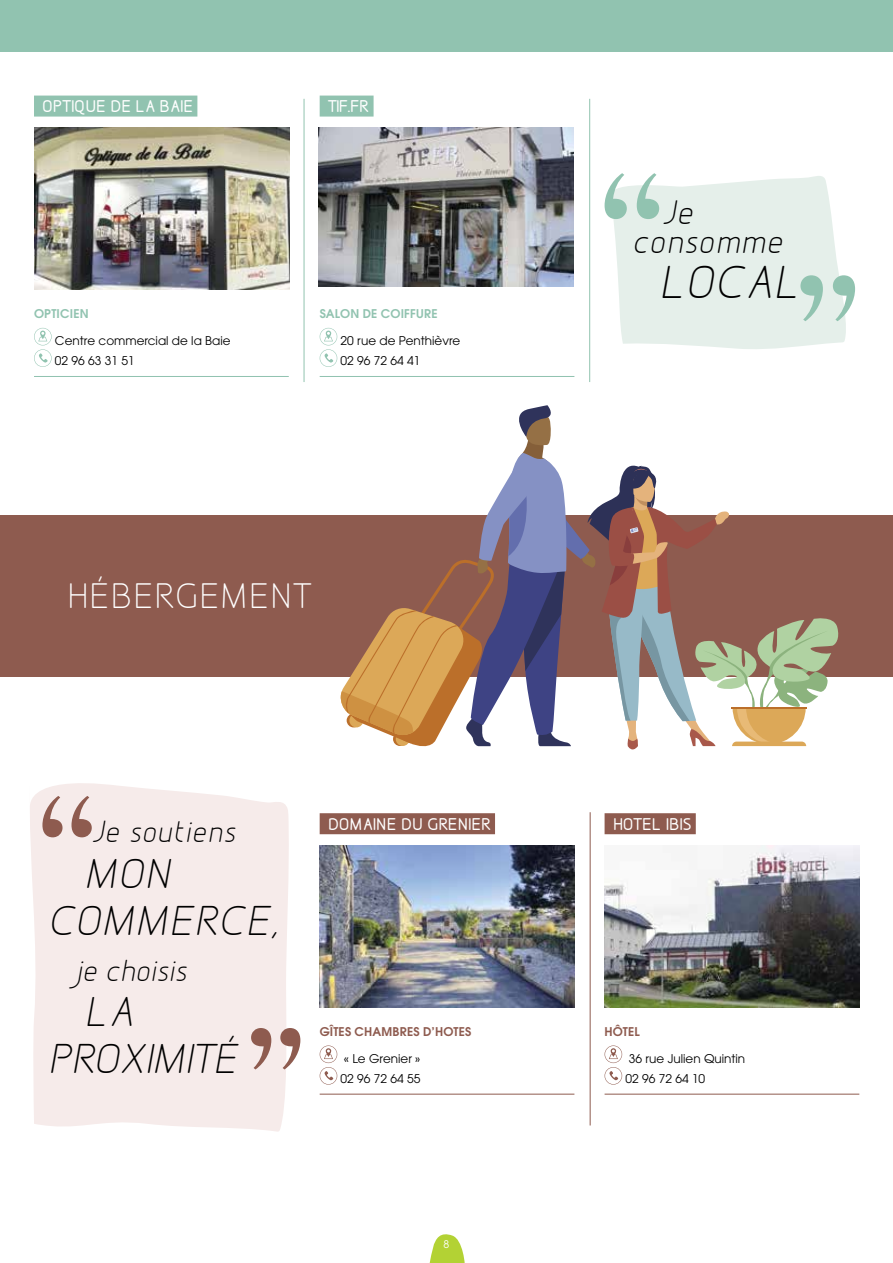
<style>
.page{position:relative;width:893px;height:1263px;background:#fff}
.page>*{position:absolute;margin:0;border:0;box-sizing:border-box;transform-origin:0 0}
.t1{font:italic 48.9px "Designio";color:#000}
.t2{font:italic 44.1px/46.7px "Designio";color:#000}
.t3{font:37.5px "Designio";letter-spacing:.025em;color:#fff}
.t4{font:italic 36px/28.5px "Designio";color:#000}
.t5{font:italic 32.55px "Designio";color:#000}
.t6{font:500 18px "Designio";color:#fff}
.t7{font:12px/20px "Avant Garde";color:#000}
.t8{font:600 12px "Avant Garde";letter-spacing:.015em;color:#8e5b4f}
.t9{font:600 12px "Avant Garde";letter-spacing:.02em;color:#91c3b0}
.t10{font:10.5px "Avant Garde";color:#fff}
</style>
<div class="page">
<div style="left:0;top:0;width:893px;height:51px;background:#91c3b0"></div>
<div style="left:34px;top:96px;width:163px;height:21px;background:#91c3b0"></div>
<svg style="left:34px;top:328px;width:18px;height:39px"></svg>
<hr style="left:34px;top:376px;width:255px;height:1px;background:#91c3b0">
<hr style="left:304px;top:99px;width:1px;height:283px;background:#91c3b0">
<hr style="left:589px;top:99px;width:1px;height:283px;background:#91c3b0">
<img style="left:34px;top:128px;width:255px;height:162px">
<div style="left:320px;top:96px;width:54px;height:21px;background:#91c3b0"></div>
<svg style="left:320px;top:328px;width:17px;height:39px"></svg>
<hr style="left:320px;top:376px;width:254px;height:1px;background:#91c3b0">
<img style="left:318px;top:128px;width:255px;height:159px">
<div style="left:320px;top:813px;width:175px;height:21px;background:#8e5b4f"></div>
<svg style="left:320px;top:1045px;width:17px;height:39px"></svg>
<hr style="left:320px;top:1094px;width:254px;height:1px;background:#8e5b4f">
<hr style="left:590px;top:812px;width:1px;height:313px;background:#8e5b4f">
<img style="left:320px;top:845px;width:255px;height:162px">
<div style="left:605px;top:813px;width:91px;height:21px;background:#8e5b4f"></div>
<svg style="left:605px;top:1045px;width:17px;height:39px"></svg>
<hr style="left:605px;top:1094px;width:254px;height:1px;background:#8e5b4f">
<img style="left:605px;top:845px;width:255px;height:162px">
<div style="left:0;top:516px;width:892px;height:161px;background:#8e5b4f"></div>
<svg style="left:341px;top:405px;width:497px;height:344px"></svg>
<svg style="left:605px;top:173px;width:250px;height:176px"></svg>
<div style="left:30px;top:783px;width:259px;height:349px;background:#f6ebea"></div>
<svg style="left:42px;top:796px;width:50px;height:41px;background:#caaea9"></svg>
<svg style="left:251px;top:1028px;width:49px;height:41px;background:#caafaa"></svg>
<svg style="left:429px;top:1234px;width:36px;height:29px"></svg>
<h3 class="t6" style="left:43px;top:97px;width:152px">OPTIQUE DE LA BAIE</h3>
<p class="t9" style="left:34px;top:306px;width:56px">OPTICIEN</p>
<p class="t7" style="left:55px;top:331px;width:177px">Centre commercial de la Baie<br>02 96 63 31 51</p>
<h3 class="t6" style="left:328px;top:97px;width:42px">TIF.FR</h3>
<p class="t9" style="left:320px;top:306px;width:119px">SALON DE COIFFURE</p>
<p class="t7" style="left:341px;top:331px;width:121px">20 rue de Penthièvre<br>02 96 72 64 41</p>
<h3 class="t3" style="left:67px;top:576px;width:245px">HÉBERGEMENT</h3>
<h3 class="t5" style="left:91px;top:815px;width:152px">Je soutiens</h3>
<h2 class="t2" style="left:48px;top:852px;width:241px;text-indent:36px">MON<br>COMMERCE,</h2>
<h3 class="t5" style="left:74px;top:953px;width:120px">je choisis</h3>
<h2 class="t2" style="left:48px;top:990px;width:199px;text-indent:36px">LA<br>PROXIMITÉ</h2>
<h3 class="t6" style="left:328px;top:815px;width:164px">DOMAINE DU GRENIER</h3>
<p class="t8" style="left:320px;top:1023px;width:153px">GÎTES CHAMBRES D’HOTES</p>
<p class="t7" style="left:341px;top:1049px;width:81px">« Le Grenier »<br>02 96 72 64 55</p>
<p class="t10" style="left:444px;top:1238px;width:7px">8</p>
<h3 class="t4" style="left:632px;top:199px;width:159px;text-indent:30px">Je consomme</h3>
<h1 class="t1" style="left:658px;top:257px;width:151px">LOCAL</h1>
<h3 class="t6" style="left:613px;top:815px;width:80px">HOTEL IBIS</h3>
<p class="t8" style="left:605px;top:1023px;width:37px">HÔTEL</p>
<p class="t7" style="left:625px;top:1049px;width:121px">36 rue Julien Quintin<br>02 96 72 64 10</p>
</div>
